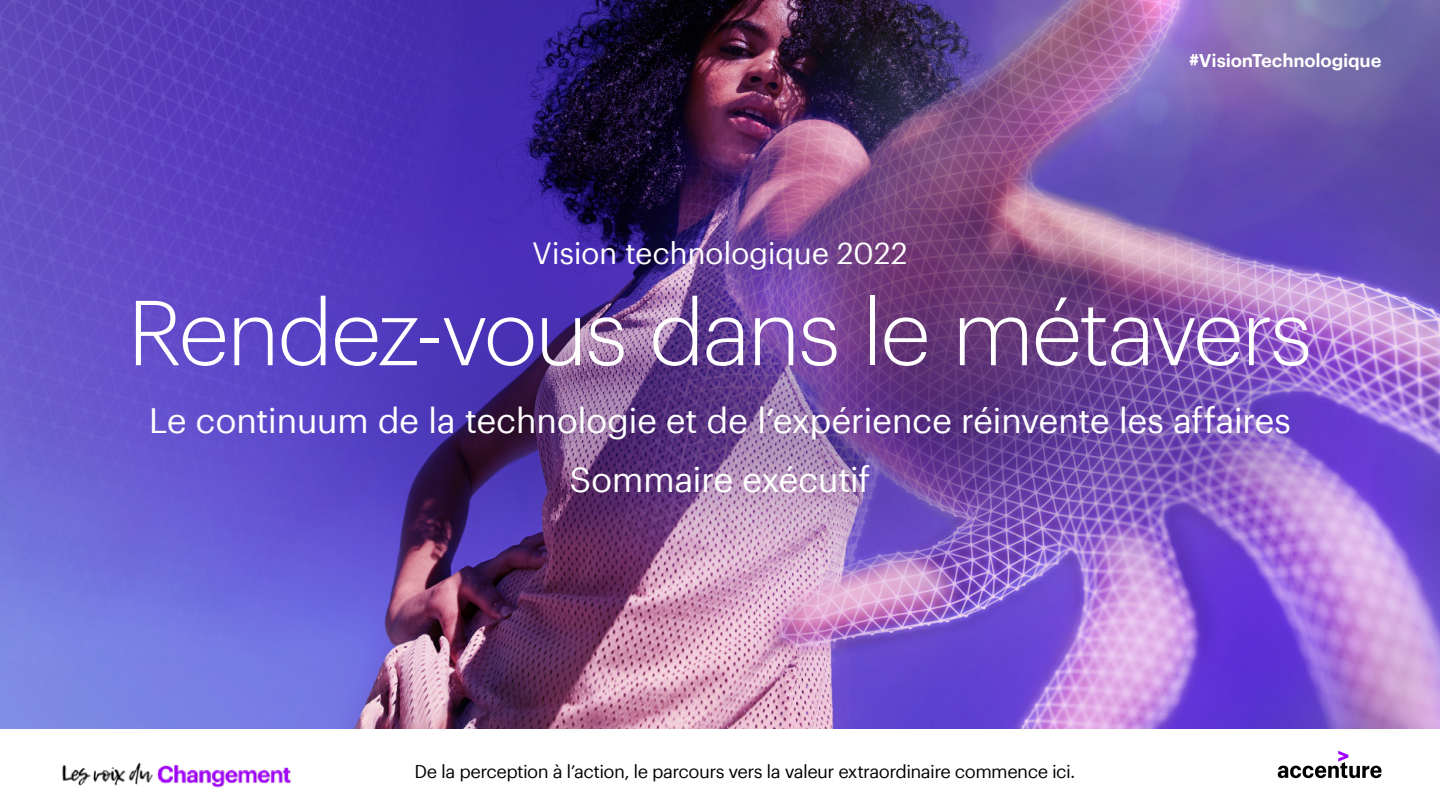
<style>
.page{position:relative;width:1440px;height:810px;background:#fff}
.page>*{position:absolute;margin:0;border:0;box-sizing:border-box;transform-origin:0 0}
.Cover_-_Main_head{font:300 90px "Graphik";letter-spacing:-.025em;color:#fff}
.Cover_-_sub_head{font:34.5px/58.5px "Graphik";letter-spacing:-.02em;color:#fff;text-align:center}
.Cover_-_sub_head-2{font:30px "Graphik";letter-spacing:-.015em;color:#fff}
.t1{font:18px "Graphik";letter-spacing:-.03em;color:#000}
.Body{font:600 18px "Graphik";letter-spacing:-.01em;color:#fff}
</style>
<div class="page">
<img style="left:0;top:0;width:1440px;height:729px">
<svg style="left:1278px;top:751px;width:104px;height:27px"></svg>
<img style="left:62px;top:762px;width:229px;height:26px">
<p class="Cover_-_sub_head-2" style="left:532px;top:230px;width:377px">Vision technologique 2022</p>
<p class="Body" style="left:1189px;top:47px;width:194px">#VisionTechnologique</p>
<p class="Cover_-_Main_head" style="left:128px;top:267px;width:1186px">Rendez-vous dans le métavers</p>
<p class="Cover_-_sub_head" style="left:149px;top:389px;width:1144px">Le continuum de la technologie et de l’expérience réinvente les affaires<br>Sommaire exécutif</p>
<p class="t1" style="left:415px;top:758px;width:663px">De la perception à l’action, le parcours vers la valeur extraordinaire commence ici.</p>
</div>
